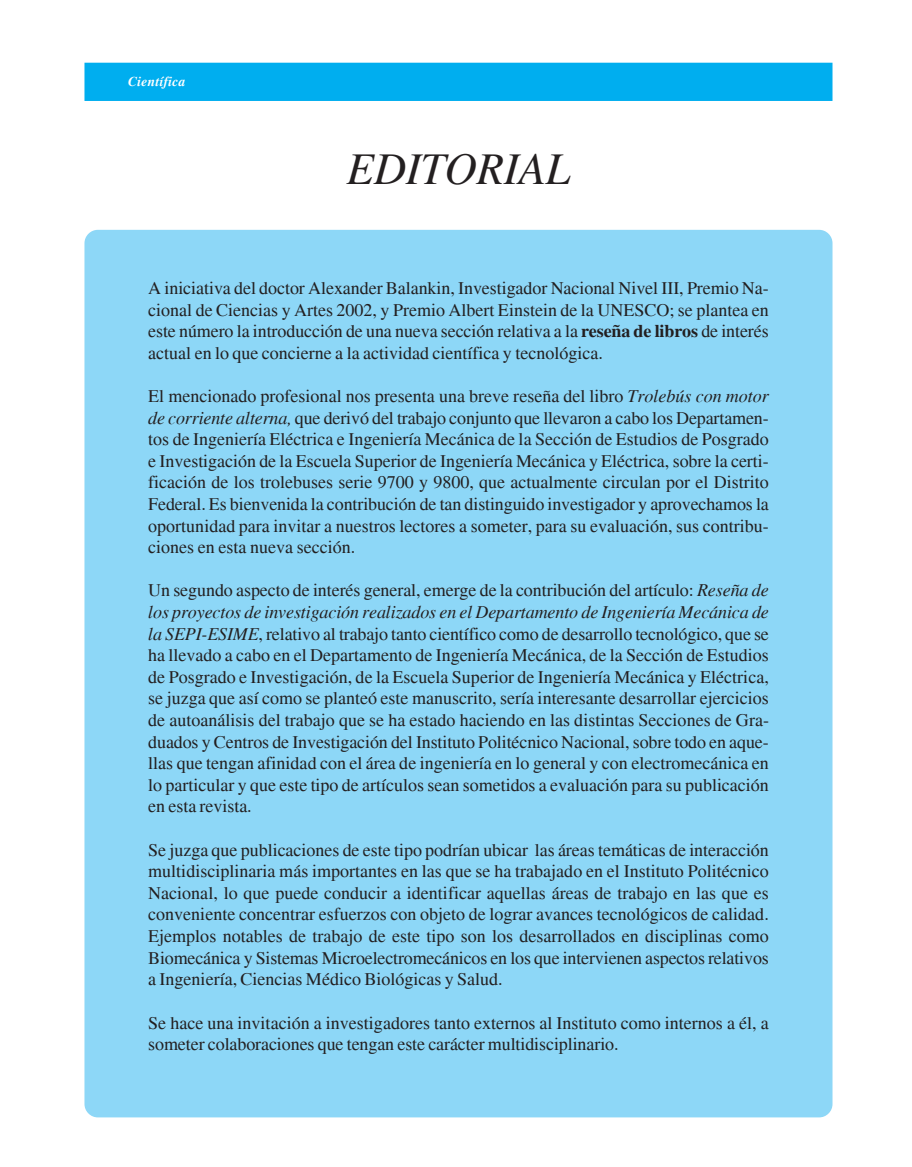
<style>
.page{position:relative;width:912px;height:1167px;background:#fff}
.page>*{position:absolute;margin:0;border:0;box-sizing:border-box;transform-origin:0 0}
.t1{font:italic 45px "Times";letter-spacing:-.01em;color:#231f20}
.t2{font:18px/21.6px "Times";color:#231f20;text-align:justify}
.t3{font:italic 700 13.5px "Times";letter-spacing:.02em;color:#fff}
.s1{font-weight:700}
.s2{font-style:italic}
</style>
<div class="page">
<div style="left:84px;top:63px;width:748px;height:38px;background:#00aeef"></div>
<div style="left:84px;top:230px;width:748px;height:887px;background:#8dd7f7"></div>
<p class="t3" style="left:128px;top:74px;width:59px">Científica</p>
<h1 class="t1" style="left:347px;top:143px;width:225px">EDITORIAL</h1>
<p class="t2" style="left:148px;top:277px;width:622px">A iniciativa del doctor Alexander Balankin, Investigador Nacional Nivel III, Premio Na&shy;cional de Ciencias y Artes 2002, y Premio Albert Einstein de la UNESCO; se plantea en este número la introducción de una nueva sección relativa a la <span class="s1">reseña de libros</span> de interés actual en lo que concierne a la actividad científica y tecnológica.</p>
<p class="t2" style="left:148px;top:385px;width:622px">El mencionado profesional nos presenta una breve reseña del libro <span class="s2">Trolebús con motor de corriente alterna,</span> que derivó del trabajo conjunto que llevaron a cabo los Departamen&shy;tos de Ingeniería Eléctrica e Ingeniería Mecánica de la Sección de Estudios de Posgrado e Investigación de la Escuela Superior de Ingeniería Mecánica y Eléctrica, sobre la certi&shy;ficación de los trolebuses serie 9700 y 9800, que actualmente circulan por el Distrito Federal. Es bienvenida la contribución de tan distinguido investigador y aprovechamos la oportunidad para invitar a nuestros lectores a someter, para su evaluación, sus contribu&shy;ciones en esta nueva sección.</p>
<p class="t2" style="left:148px;top:579px;width:622px">Un segundo aspecto de interés general, emerge de la contribución del artículo: <span class="s2">Reseña de los proyectos de investigación realizados en el Departamento de Ingeniería Mecánica de la SEPI-ESIME</span>, relativo al trabajo tanto científico como de desarrollo tecnológico, que se ha llevado a cabo en el Departamento de Ingeniería Mecánica, de la Sección de Estudios de Posgrado e Investigación, de la Escuela Superior de Ingeniería Mecánica y Eléctrica, se juzga que así como se planteó este manuscrito, sería interesante desarrollar ejercicios de autoanálisis del trabajo que se ha estado haciendo en las distintas Secciones de Gra&shy;duados y Centros de Investigación del Instituto Politécnico Nacional, sobre todo en aque&shy;llas que tengan afinidad con el área de ingeniería en lo general y con electromecánica en lo particular y que este tipo de artículos sean sometidos a evaluación para su publicación en esta revista.</p>
<p class="t2" style="left:148px;top:839px;width:622px">Se juzga que publicaciones de este tipo podrían ubicar las áreas temáticas de interacción multidisciplinaria más importantes en las que se ha trabajado en el Instituto Politécnico Nacional, lo que puede conducir a identificar aquellas áreas de trabajo en las que es conveniente concentrar esfuerzos con objeto de lograr avances tecnológicos de calidad.<br>Ejemplos notables de trabajo de este tipo son los desarrollados en disciplinas como Biomecánica y Sistemas Microelectromecánicos en los que intervienen aspectos relativos a Ingeniería, Ciencias Médico Biológicas y Salud.</p>
<p class="t2" style="left:148px;top:1011px;width:622px">Se hace una invitación a investigadores tanto externos al Instituto como internos a él, a someter colaboraciones que tengan este carácter multidisciplinario.</p>
</div>
